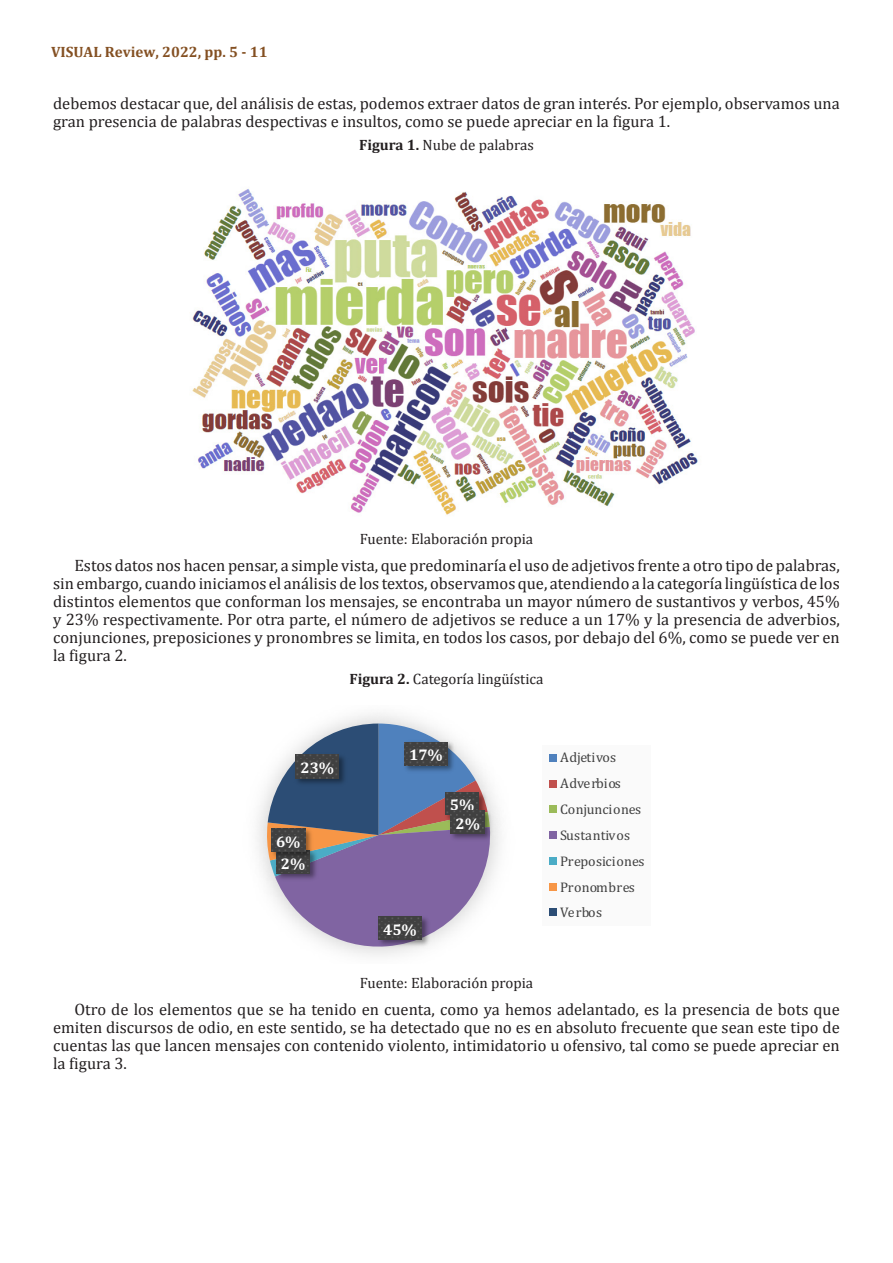
<style>
.page{position:relative;width:893px;height:1263px;background:#fff}
.page>*{position:absolute;margin:0;border:0;box-sizing:border-box;transform-origin:0 0}
.Parrafos-siguientes{font:16.5px/18px "Cambria";color:#231f20;text-align:justify}
.Fuente-Tablas{font:16.5px/18px "Cambria";color:#231f20}
.t1{font:700 15.6px/18.8px "Cambria";color:#fff;text-align:center}
.Fuente-Tablas-2{font:15px "Cambria";color:#231f20}
.Fuente-Tablas-3{font:700 15px "Cambria";color:#845022}
.t2{font:14.1px/25.7px "Cambria";color:#404040}
.s1{font-weight:700}
</style>
<div class="page">
<img style="left:192px;top:189px;width:506px;height:326px">
<img style="left:255px;top:868px;width:11px;height:24px">
<svg style="left:266px;top:723px;width:228px;height:227px"></svg>
<img style="left:401px;top:739px;width:57px;height:37px">
<svg style="left:405px;top:742px;width:43px;height:23px"></svg>
<img style="left:442px;top:789px;width:47px;height:36px">
<svg style="left:445px;top:792px;width:34px;height:23px"></svg>
<img style="left:448px;top:808px;width:47px;height:36px">
<svg style="left:451px;top:811px;width:33px;height:23px"></svg>
<img style="left:376px;top:913px;width:56px;height:36px">
<svg style="left:379px;top:917px;width:43px;height:22px"></svg>
<img style="left:273px;top:848px;width:47px;height:36px">
<svg style="left:276px;top:862px;width:34px;height:11px"></svg>
<img style="left:268px;top:826px;width:47px;height:36px">
<svg style="left:271px;top:829px;width:34px;height:23px"></svg>
<img style="left:293px;top:751px;width:56px;height:37px">
<svg style="left:296px;top:754px;width:43px;height:24px"></svg>
<div style="left:542px;top:745px;width:108px;height:180px;background:#fafafa"></div>
<div style="left:549px;top:754px;width:7px;height:8px;background:#4f81bd"></div>
<div style="left:549px;top:780px;width:7px;height:7px;background:#c0504d"></div>
<div style="left:549px;top:805px;width:7px;height:8px;background:#9bbb59"></div>
<div style="left:549px;top:831px;width:7px;height:8px;background:#8064a2"></div>
<div style="left:549px;top:857px;width:7px;height:7px;background:#4bacc6"></div>
<div style="left:549px;top:883px;width:7px;height:7px;background:#f79646"></div>
<div style="left:549px;top:909px;width:7px;height:7px;background:#2c4d75"></div>
<p class="Fuente-Tablas-3" style="left:51px;top:41px;width:218px">VISUAL Review, 2022, pp. 5 - 11</p>
<p class="Fuente-Tablas" style="left:53px;top:94px;width:788px">debemos destacar que, del análisis de estas, podemos extraer datos de gran interés. Por ejemplo, observamos una gran presencia de palabras despectivas e insultos, como se puede apreciar en la figura 1.</p>
<p class="Fuente-Tablas-2" style="left:359px;top:136px;width:176px"><span class="s1">Figura 1.</span> Nube de palabras</p>
<p class="Fuente-Tablas-2" style="left:360px;top:530px;width:175px">Fuente: Elaboración propia</p>
<p class="Parrafos-siguientes" style="left:53px;top:556px;width:788px;text-indent:21px">Estos datos nos hacen pensar, a simple vista, que predominaría el uso de adjetivos frente a otro tipo de palabras, sin embargo, cuando iniciamos el análisis de los textos, observamos que, atendiendo a la categoría lingüística de los distintos elementos que conforman los mensajes, se encontraba un mayor número de sustantivos y verbos, 45% y 23% respectivamente. Por otra parte, el número de adjetivos se reduce a un 17% y la presencia de adverbios, conjunciones, preposiciones y pronombres se limita, en todos los casos, por debajo del 6%, como se puede ver en la figura 2.</p>
<p class="Fuente-Tablas-2" style="left:350px;top:670px;width:195px"><span class="s1">Figura 2.</span> Categoría lingüística</p>
<p class="t1" style="left:409px;top:745px;width:35px">17%</p>
<p class="t1" style="left:300px;top:757px;width:35px">23%</p>
<p class="t2" style="left:560px;top:745px;width:86px">Adjetivos<br>Adverbios<br>Conjunciones<br>Sustantivos<br>Preposiciones<br>Pronombres<br>Verbos</p>
<p class="t1" style="left:450px;top:795px;width:32px">5%<br>2%</p>
<p class="t1" style="left:276px;top:832px;width:26px">6%</p>
<p class="t1" style="left:281px;top:854px;width:26px">2%</p>
<p class="t1" style="left:383px;top:919px;width:35px">45%</p>
<p class="Fuente-Tablas-2" style="left:360px;top:974px;width:175px">Fuente: Elaboración propia</p>
<p class="Parrafos-siguientes" style="left:53px;top:1000px;width:788px;text-indent:21px">Otro de los elementos que se ha tenido en cuenta, como ya hemos adelantado, es la presencia de bots que emiten discursos de odio, en este sentido, se ha detectado que no es en absoluto frecuente que sean este tipo de cuentas las que lancen mensajes con contenido violento, intimidatorio u ofensivo, tal como se puede apreciar en la figura 3.</p>
</div>
